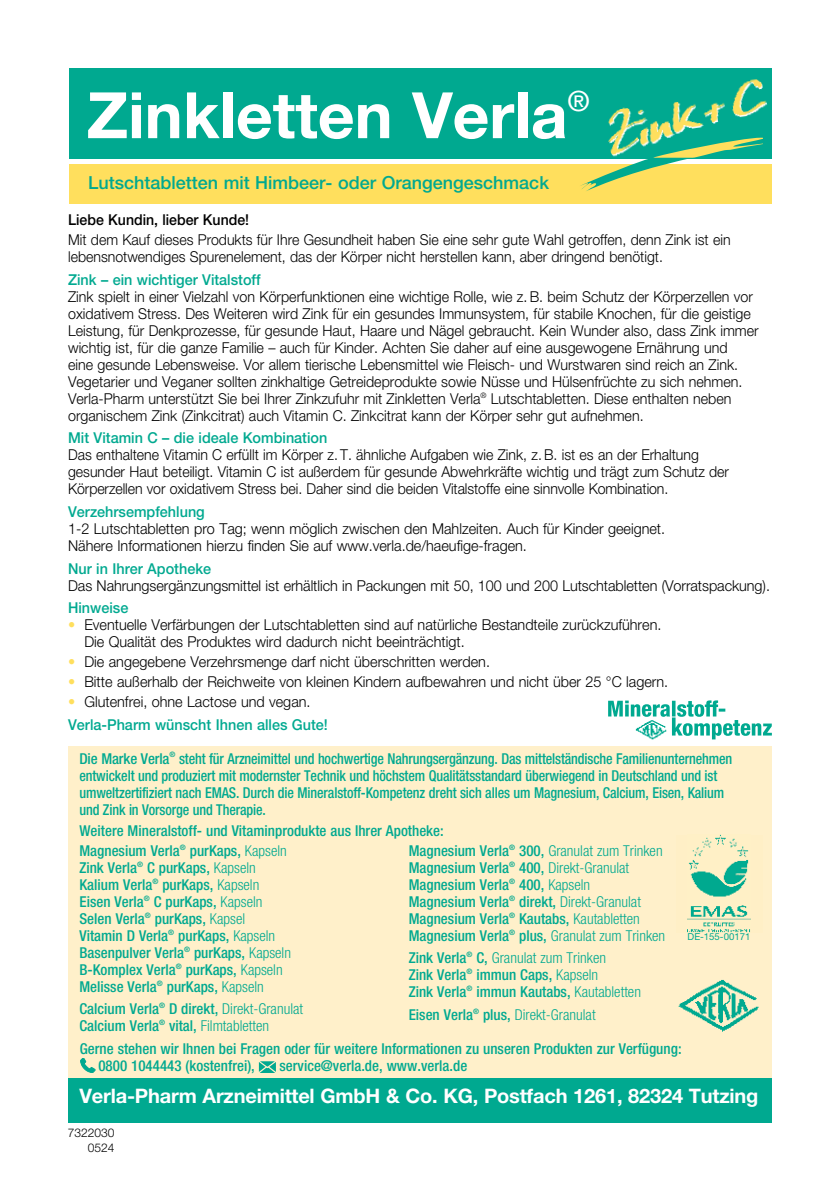
<style>
.page{position:relative;width:840px;height:1191px;background:#fff}
.page>*{position:absolute;margin:0;border:0;box-sizing:border-box;transform-origin:0 0}
.t1{font:700 64px "Helvetica Neue LT Pro";color:#fff}
.t2{font:500 28px "Helvetica Neue LT Pro";color:#fff}
.t3{font:700 20px "Helvetica Neue LT Pro";letter-spacing:-.01em;color:#fff}
.t4{font:500 18px "Helvetica Neue LT Pro";color:#00a990}
.t5{font:500 condensed 15px/17px "Helvetica Neue LT Pro";color:#00a990}
.t6{font:300 15px/17px "Helvetica Neue LT Pro";color:#000;scale:.95 1}
.t7{font:300 15px/17px "Helvetica Neue LT Pro";color:#000;scale:.96 1}
.t8{font:300 15px/17px "Helvetica Neue LT Pro";color:#000;scale:.94 1}
.t9{font:500 condensed 15px/17px "Helvetica Neue LT Pro";color:#00a990;scale:.94 1}
.t10{font:500 15px/22.6px "Helvetica Neue LT Pro";color:#00a990;scale:.96 1}
.t11{font:500 15px "Helvetica Neue LT Pro";color:#000;scale:.94 1}
.t12{font:300 12px/14.4px "Helvetica Neue LT Pro";color:#000;text-align:right}
.t13{font:9.6px "Helvetica Neue LT Pro";color:#00a990}
.t14{font:500 condensed 7.6px "Helvetica Neue LT Pro";color:#00a990}
.s1{color:#ffdf5d}
.s2{font-weight:300;color:#ffdf5d}
.s3{font-weight:300;color:#000}
.s4{font-weight:300}
</style>
<div class="page">
<div style="left:68px;top:746px;width:703px;height:332px;background:#fff0ca"></div>
<div style="left:69px;top:68px;width:702px;height:91px;background:#00a990"></div>
<div style="left:69px;top:164px;width:702px;height:40px;background:#ffdf5d"></div>
<svg style="left:580px;top:166px;width:79px;height:25px"></svg>
<div style="left:68px;top:1078px;width:703px;height:45px;background:#00a990"></div>
<img style="left:608px;top:68px;width:164px;height:97px">
<div style="left:675px;top:834px;width:86px;height:98px;background:#ffefc6"></div>
<img style="left:687px;top:834px;width:63px;height:98px">
<svg style="left:608px;top:700px;width:163px;height:39px"></svg>
<img style="left:631px;top:703px;width:45px;height:37px">
<svg style="left:80px;top:1058px;width:15px;height:14px"></svg>
<svg style="left:259px;top:1061px;width:17px;height:12px"></svg>
<img style="left:678px;top:958px;width:94px;height:86px">
<h1 class="t1" style="left:87px;top:75px;width:482px">Zinkletten Verla</h1>
<h2 class="t2" style="left:567px;top:85px;width:24px">®</h2>
<p class="t4" style="left:88px;top:172px;width:462px">Lutschtabletten mit Himbeer- oder Orangengeschmack</p>
<p class="t11" style="left:68px;top:211px;width:194px">Liebe Kundin, lieber Kunde!</p>
<p class="t8" style="left:68px;top:231px;width:706px">Mit dem Kauf dieses Produkts für Ihre Gesundheit haben Sie eine sehr gute Wahl getroffen, denn Zink ist ein lebensnotwendiges Spurenelement, das der Körper nicht herstellen kann, aber dringend benötigt.</p>
<p class="t10" style="left:68px;top:268px;width:202px">Zink – ein wichtiger Vitalstoff</p>
<p class="t6" style="left:68px;top:287px;width:728px">Zink spielt in einer Vielzahl von Körperfunktionen eine wichtige Rolle, wie z. B. beim Schutz der Körperzellen vor oxidativem Stress. Des Weiteren wird Zink für ein gesundes Immunsystem, für stabile Knochen, für die geistige Leistung, für Denkprozesse, für gesunde Haut, Haare und Nägel gebraucht. Kein Wunder also, dass Zink immer wichtig ist, für die ganze Familie – auch für Kinder. Achten Sie daher auf eine ausgewogene Ernährung und<br>eine gesunde Lebensweise. Vor allem tierische Lebensmittel wie Fleisch- und Wurstwaren sind reich an Zink.<br>Vegetarier und Veganer sollten zinkhaltige Getreideprodukte sowie Nüsse und Hülsenfrüchte zu sich nehmen.<br>Verla-Pharm unterstützt Sie bei Ihrer Zinkzufuhr mit Zinkletten Verla<sup>®</sup> Lutschtabletten. Diese enthalten neben organischem Zink (Zinkcitrat) auch Vitamin C. Zinkcitrat kann der Körper sehr gut aufnehmen.</p>
<p class="t10" style="left:68px;top:426px;width:271px">Mit Vitamin C – die ideale Kombination</p>
<p class="t8" style="left:68px;top:446px;width:704px">Das enthaltene Vitamin C erfüllt im Körper z. T. ähnliche Aufgaben wie Zink, z. B. ist es an der Erhaltung gesunder Haut beteiligt. Vitamin C ist außerdem für gesunde Abwehrkräfte wichtig und trägt zum Schutz der<br>Körperzellen vor oxidativem Stress bei. Daher sind die beiden Vitalstoffe eine sinnvolle Kombination.</p>
<p class="t10" style="left:68px;top:500px;width:144px">Verzehrsempfehlung</p>
<p class="t7" style="left:68px;top:520px;width:623px">1-2 Lutschtabletten pro Tag; wenn möglich zwischen den Mahlzeiten. Auch für Kinder geeignet.<br>Nähere Informationen hierzu finden Sie auf www.verla.de/haeufige-fragen.</p>
<p class="t10" style="left:68px;top:557px;width:150px">Nur in Ihrer Apotheke</p>
<p class="t7" style="left:68px;top:576px;width:732px">Das Nahrungsergänzungsmittel ist erhältlich in Packungen mit 50, 100 und 200 Lutschtabletten (Vorratspackung).</p>
<p class="t10" style="left:68px;top:596px;width:64px">Hinweise</p>
<p class="t7" style="left:84px;top:616px;width:602px;text-indent:-16px"><span class="s1">•</span> Eventuelle Verfärbungen der Lutschtabletten sind auf natürliche Bestandteile zurückzuführen.<br>Die Qualität des Produktes wird dadurch nicht beeinträchtigt.</p>
<p class="t7" style="left:68px;top:653px;width:441px"><span class="s1">•</span> Die angegebene Verzehrsmenge darf nicht überschritten werden.</p>
<p class="t7" style="left:68px;top:673px;width:626px"><span class="s1">•</span> Bitte außerhalb der Reichweite von kleinen Kindern aufbewahren und nicht über 25 °C lagern.</p>
<p class="t10" style="left:68px;top:690px;width:272px"><span class="s2">•</span> <span class="s3">Glutenfrei, ohne Lactose und vegan.<br></span>Verla-Pharm wünscht Ihnen alles Gute!</p>
<p class="t5" style="left:79px;top:750px;width:91px">Die Marke Verla</p>
<p class="t14" style="left:169px;top:750px;width:7px">®</p>
<p class="t9" style="left:79px;top:750px;width:695px;text-indent:100px">steht für Arzneimittel und hochwertige Nahrungsergänzung. Das mittelständische Familienunternehmen entwickelt und produziert mit modernster Technik und höchstem Qualitätsstandard überwiegend in Deutschland und ist umweltzertifiziert nach EMAS. Durch die Mineralstoff-Kompetenz dreht sich alles um Magnesium, Calcium, Eisen, Kalium und Zink in Vorsorge und Therapie.</p>
<p class="t5" style="left:79px;top:821px;width:365px;line-height:19.6px">Weitere Mineralstoff- und Vitaminprodukte aus Ihrer Apotheke:<br>Magnesium Verla<sup>®</sup> purKaps, <span class="s4">Kapseln</span></p>
<p class="t5" style="left:79px;top:858px;width:213px">Zink Verla<sup>®</sup> C purKaps, <span class="s4">Kapseln </span>Kalium Verla<sup>®</sup> purKaps, <span class="s4">Kapseln </span>Eisen Verla<sup>®</sup> C purKaps, <span class="s4">Kapseln </span>Selen Verla<sup>®</sup> purKaps, <span class="s4">Kapsel </span>Vitamin D Verla<sup>®</sup> purKaps, <span class="s4">Kapseln </span>Basenpulver Verla<sup>®</sup> purKaps, <span class="s4">Kapseln </span>B-Komplex Verla<sup>®</sup> purKaps, <span class="s4">Kapseln </span>Melisse Verla<sup>®</sup> purKaps, <span class="s4">Kapseln</span></p>
<p class="t5" style="left:79px;top:1000px;width:225px">Calcium Verla<sup>®</sup> D direkt, <span class="s4">Direkt-Granulat<br></span>Calcium Verla<sup>®</sup> vital, <span class="s4">Filmtabletten</span></p>
<p class="t5" style="left:408px;top:841px;width:258px">Magnesium Verla<sup>®</sup> 300, <span class="s4">Granulat zum Trinken </span>Magnesium Verla<sup>®</sup> 400, <span class="s4">Direkt-Granulat </span>Magnesium Verla<sup>®</sup> 400, <span class="s4">Kapseln<br></span>Magnesium Verla<sup>®</sup> direkt, <span class="s4">Direkt-Granulat </span>Magnesium Verla<sup>®</sup> Kautabs, <span class="s4">Kautabletten </span>Magnesium Verla<sup>®</sup> plus, <span class="s4">Granulat zum Trinken</span></p>
<p class="t5" style="left:408px;top:949px;width:234px">Zink Verla<sup>®</sup> C, <span class="s4">Granulat zum Trinken<br></span>Zink Verla<sup>®</sup> immun Caps, <span class="s4">Kapseln<br></span>Zink Verla<sup>®</sup> immun Kautabs, <span class="s4">Kautabletten</span></p>
<p class="t5" style="left:408px;top:1006px;width:188px">Eisen Verla<sup>®</sup> plus, <span class="s4">Direkt-Granulat</span></p>
<p class="t13" style="left:687px;top:931px;width:64px">DE-155-00171</p>
<p class="t5" style="left:98px;top:1040px;width:584px;text-indent:-19px">Gerne stehen wir Ihnen bei Fragen oder für weitere Informationen zu unseren Produkten zur Verfügung:<br>0800 1044443 (kostenfrei),</p>
<p class="t5" style="left:279px;top:1057px;width:189px">service@verla.de, www.verla.de</p>
<h3 class="t3" style="left:79px;top:1083px;width:680px">Verla-Pharm Arzneimittel GmbH &amp; Co. KG, Postfach 1261, 82324 Tutzing</h3>
<p class="t12" style="left:68px;top:1125px;width:48px">7322030<br>0524</p>
</div>
